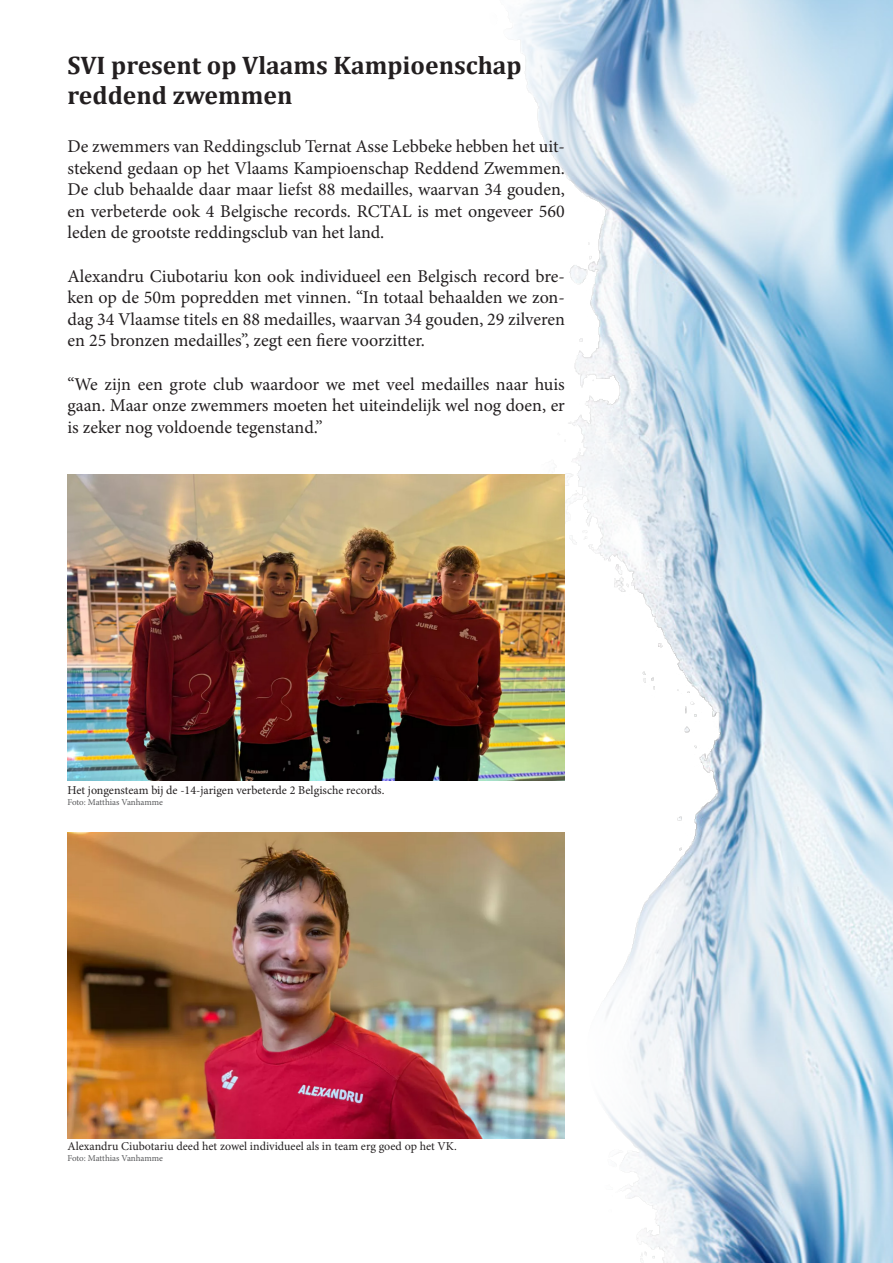
<style>
.page{position:relative;width:893px;height:1263px;background:#fff}
.page>*{position:absolute;margin:0;border:0;box-sizing:border-box;transform-origin:0 0}
.t1{font:700 25.5px/30.6px "Cambria";color:#231f20}
.t2{font:18px/21.6px "Minion Pro";color:#231f20;text-align:justify}
.t3{font:12px "Minion Pro";color:#231f20}
.t4{font:9px "Minion Pro";letter-spacing:-.005em;color:#57585a}
</style>
<div class="page">
<img style="left:516px;top:0;width:377px;height:1263px">
<img style="left:68px;top:474px;width:497px;height:307px">
<img style="left:68px;top:832px;width:497px;height:307px">
<p class="t1" style="left:68px;top:49px;width:456px">SVI present op Vlaams Kampioenschap reddend zwemmen</p>
<p class="t2" style="left:68px;top:136px;width:499px">De zwemmers van Reddingsclub Ternat Asse Lebbeke hebben het uit&shy;stekend gedaan op het Vlaams Kampioenschap Reddend Zwemmen.<br>De club behaalde daar maar liefst 88 medailles, waarvan 34 gouden, en verbeterde ook 4 Belgische records. RCTAL is met ongeveer 560 leden de grootste reddingsclub van het land.</p>
<p class="t2" style="left:68px;top:265px;width:499px">Alexandru Ciubotariu kon ook individueel een Belgisch record bre&shy;ken op de 50m popredden met vinnen. “In totaal behaalden we zon&shy;dag 34 Vlaamse titels en 88 medailles, waarvan 34 gouden, 29 zilveren en 25 bronzen medailles”, zegt een fiere voorzitter.</p>
<p class="t2" style="left:68px;top:373px;width:499px">“We zijn een grote club waardoor we met veel medailles naar huis gaan. Maar onze zwemmers moeten het uiteindelijk wel nog doen, er is zeker nog voldoende tegenstand.”</p>
<p class="t3" style="left:68px;top:782px;width:318px">Het jongensteam bij de -14-jarigen verbeterde 2 Belgische records.</p>
<p class="t4" style="left:68px;top:796px;width:97px">Foto: Matthias Vanhamme</p>
<p class="t3" style="left:68px;top:1138px;width:391px">Alexandru Ciubotariu deed het zowel individueel als in team erg goed op het VK.</p>
<p class="t4" style="left:68px;top:1152px;width:97px">Foto: Matthias Vanhamme</p>
</div>
